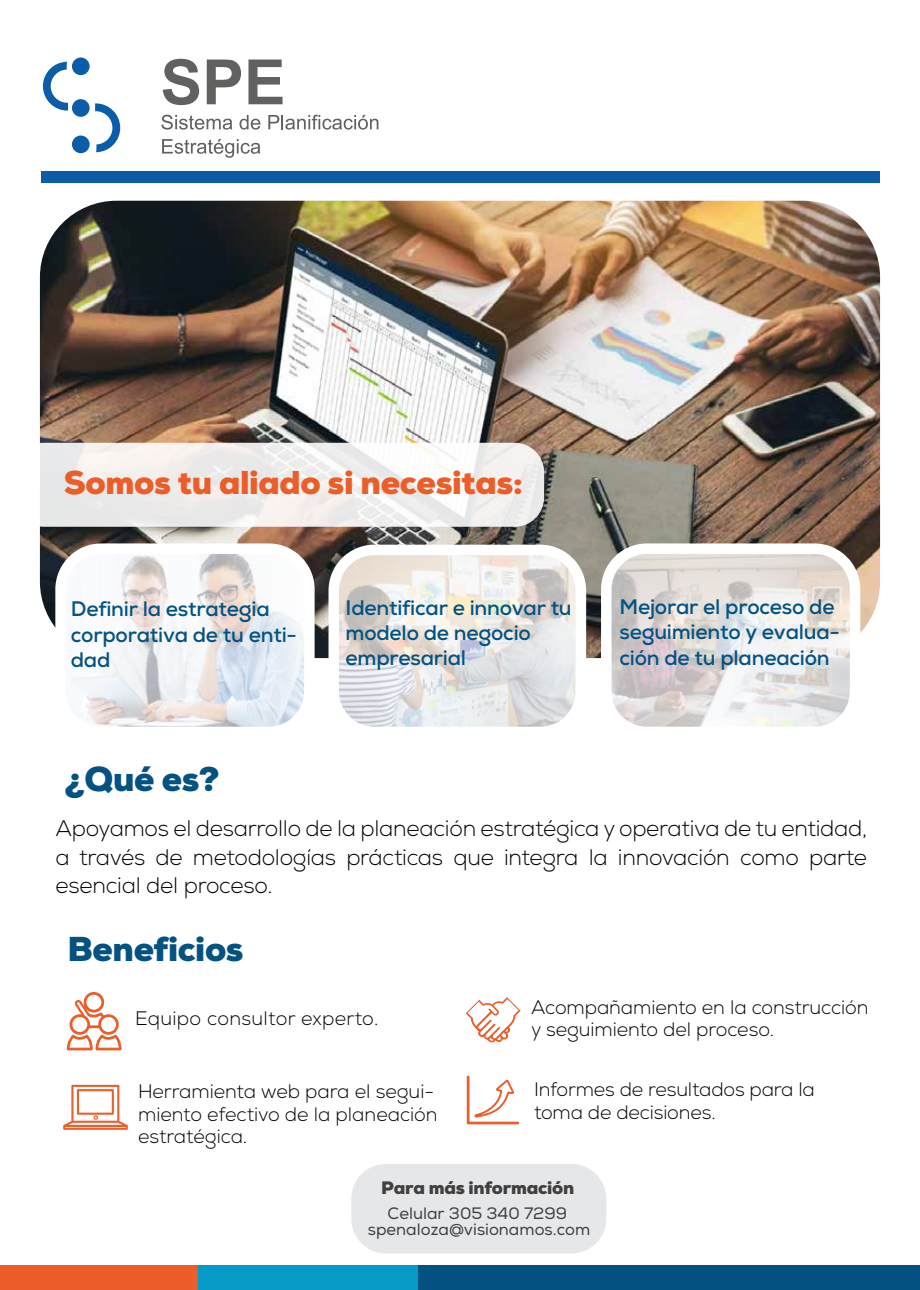
<style>
.page{position:relative;width:920px;height:1290px;background:#fff}
.page>*{position:absolute;margin:0;border:0;box-sizing:border-box;transform-origin:0 0}
.t1{font:900 34.5px "Nexa";letter-spacing:-.01em;color:#035281}
.t2{font:900 33px "Nexa";letter-spacing:-.01em;color:#eb5d29}
.t3{font:300 22.5px/28.5px "Nexa";letter-spacing:-.01em;color:#000;text-align:justify}
.t4{font:700 21px/25.2px "Nexa";letter-spacing:-.01em;color:#035281}
.t5{font:300 19.5px/22.5px "Nexa";letter-spacing:-.005em;color:#000}
.t6{font:300 19.5px "Nexa";letter-spacing:.015em;color:#000}
.t7{font:900 18px "Nexa";letter-spacing:-.015em;color:#404041}
.t8{font:16.5px/15.9px "Nexa";color:#404041;text-align:center}
</style>
<div class="page">
<div style="left:351px;top:1164px;width:255px;height:89px;background:#e6e7e8;border-radius:35px"></div>
<svg style="left:67px;top:992px;width:55px;height:58px"></svg>
<svg style="left:161px;top:115px;width:71px;height:15px"></svg>
<svg style="left:239px;top:115px;width:21px;height:15px"></svg>
<svg style="left:268px;top:115px;width:110px;height:15px"></svg>
<svg style="left:162px;top:139px;width:98px;height:19px"></svg>
<svg style="left:163px;top:59px;width:36px;height:46px"></svg>
<svg style="left:207px;top:60px;width:34px;height:44px"></svg>
<svg style="left:248px;top:60px;width:34px;height:44px"></svg>
<svg style="left:43px;top:62px;width:25px;height:49px"></svg>
<svg style="left:95px;top:103px;width:25px;height:49px"></svg>
<div style="left:72px;top:57px;width:18px;height:18px;background:#0b5da8;border-radius:50%"></div>
<div style="left:72px;top:136px;width:18px;height:17px;background:#0b5da8;border-radius:50%"></div>
<div style="left:72px;top:99px;width:18px;height:18px;background:#0b5da8;border-radius:50%"></div>
<img style="left:40px;top:201px;width:840px;height:457px">
<div style="left:41px;top:171px;width:838px;height:11px;background:#0b5da8"></div>
<div style="left:0;top:1265px;width:501px;height:25px;background:#eb5d29"></div>
<div style="left:199px;top:1265px;width:509px;height:25px;background:#079ac6"></div>
<div style="left:419px;top:1265px;width:501px;height:25px;background:#035281"></div>
<div style="left:601px;top:543px;width:259px;height:194px;border:10px solid #fff;border-radius:41px"></div>
<div style="left:328px;top:545px;width:258px;height:192px;border:10px solid #fff;border-radius:41px"></div>
<div style="left:55px;top:543px;width:260px;height:194px;border:10px solid #fff;border-radius:41px"></div>
<svg style="left:61px;top:549px;width:248px;height:183px"></svg>
<svg style="left:333px;top:549px;width:249px;height:183px"></svg>
<svg style="left:606px;top:549px;width:249px;height:183px"></svg>
<svg style="left:466px;top:997px;width:55px;height:46px"></svg>
<svg style="left:63px;top:1085px;width:65px;height:45px"></svg>
<svg style="left:467px;top:1075px;width:52px;height:49px"></svg>
<svg style="left:14px;top:443px;width:530px;height:84px;fill:#efedec"></svg>
<h2 class="t2" style="left:64px;top:462px;width:461px">Somos tu aliado si necesitas:</h2>
<p class="t4" style="left:71px;top:596px;width:228px">Definir la estrategia corporativa de tu enti&shy;dad</p>
<p class="t4" style="left:346px;top:595px;width:228px">Identificar e innovar tu modelo de negocio empresarial</p>
<p class="t4" style="left:619px;top:594px;width:222px">Mejorar el proceso de seguimiento y evalua&shy;ción de tu planeación</p>
<h1 class="t1" style="left:64px;top:757px;width:157px">¿Qué es?</h1>
<p class="t3" style="left:56px;top:815px;width:813px">Apoyamos el desarrollo de la planeación estratégica y operativa de tu entidad, a través de metodologías prácticas que integra la innovación como parte esencial del proceso.</p>
<h1 class="t1" style="left:68px;top:926px;width:178px">Beneficios</h1>
<p class="t6" style="left:135px;top:1007px;width:245px">Equipo consultor experto.</p>
<p class="t5" style="left:531px;top:996px;width:339px">Acompañamiento en la construcción y seguimiento del proceso.</p>
<p class="t5" style="left:138px;top:1081px;width:301px">Herramienta web para el segui&shy;miento efectivo de la planeación estratégica.</p>
<p class="t5" style="left:534px;top:1079px;width:282px">Informes de resultados para la toma de decisiones.</p>
<p class="t7" style="left:381px;top:1176px;width:194px">Para más información</p>
<p class="t8" style="left:368px;top:1206px;width:224px">Celular 305 340 7299 spenaloza@visionamos.com</p>
</div>
